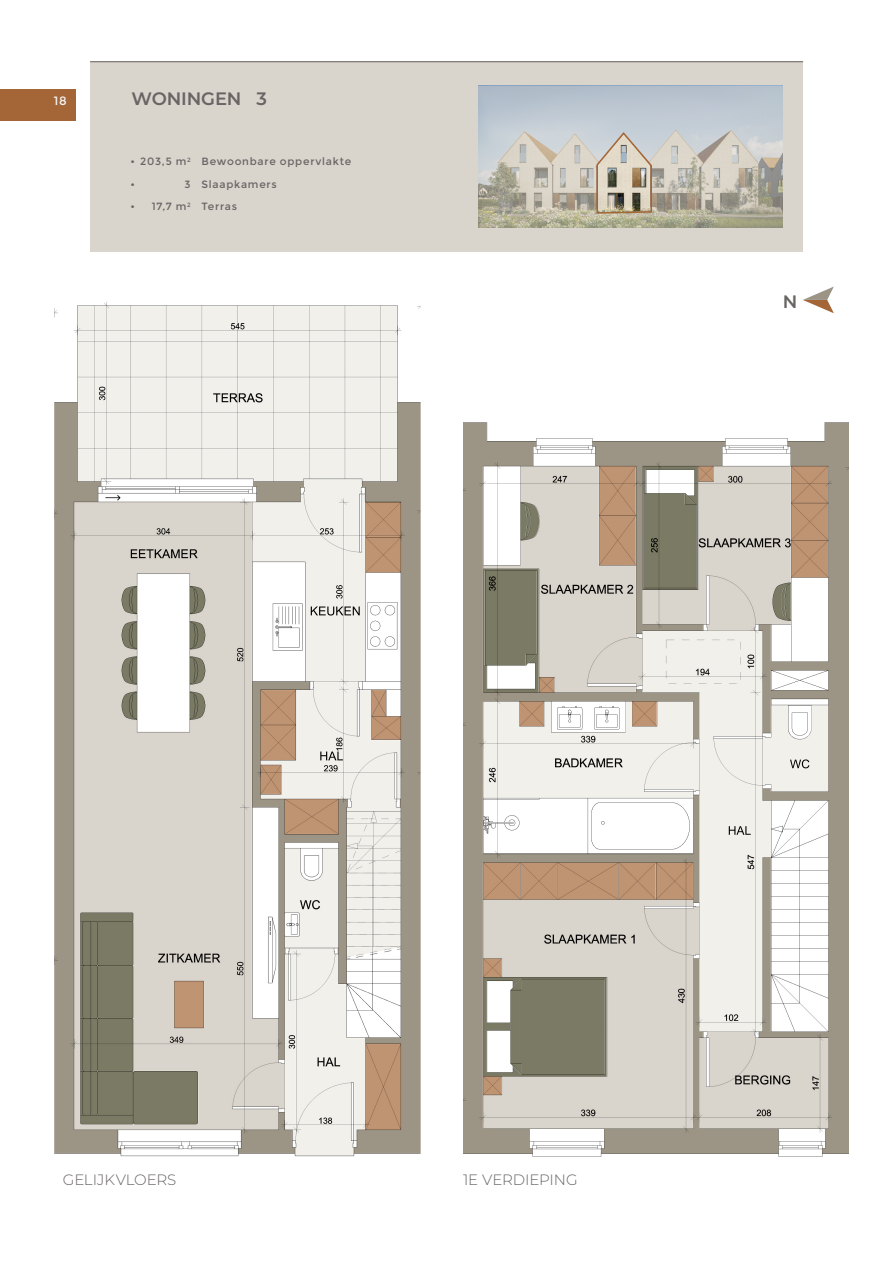
<style>
.page{position:relative;width:893px;height:1263px;background:#fff}
.page>*{position:absolute;margin:0;border:0;box-sizing:border-box;transform-origin:0 0}
._40_50___Left{font:600 18px "Montserrat";letter-spacing:-.01em;color:#696565}
._40_50___Left-2{font:300 15px "Montserrat";letter-spacing:-.01em;color:#696565}
._8_15_-_Center{font:12px "Montserrat";color:#f5f5f6}
._8_15___Left{font:10.5px "Montserrat";letter-spacing:.07em;color:#696565}
</style>
<div class="page">
<div style="left:90px;top:61px;width:713px;height:191px;background:#d9d4cc"></div>
<hr style="left:90px;top:61px;width:713px;height:1px;background:#696565">
<svg style="left:478px;top:86px;width:305px;height:142px"></svg>
<div style="left:0;top:90px;width:76px;height:31px;background:#a46637"></div>
<svg style="left:596px;top:131px;width:57px;height:83px"></svg>
<svg style="left:803px;top:287px;width:31px;height:26px"></svg>
<img style="left:54px;top:301px;width:367px;height:856px">
<img style="left:463px;top:422px;width:385px;height:735px">
<p class="_8_15_-_Center" style="left:54px;top:94px;width:15px">18</p>
<p class="_40_50___Left" style="left:132px;top:87px;width:137px">WONINGEN 3</p>
<p class="_8_15___Left" style="left:140px;top:155px;width:52px">203,5 m<sup>2</sup></p>
<p class="_8_15___Left" style="left:185px;top:178px;width:8px">3</p>
<p class="_8_15___Left" style="left:152px;top:200px;width:40px">17,7 m<sup>2</sup></p>
<p class="_8_15___Left" style="left:131px;top:155px;width:6px">•</p>
<p class="_8_15___Left" style="left:202px;top:155px;width:151px">Bewoonbare oppervlakte</p>
<p class="_8_15___Left" style="left:131px;top:178px;width:6px">•</p>
<p class="_8_15___Left" style="left:202px;top:178px;width:77px">Slaapkamers</p>
<p class="_8_15___Left" style="left:131px;top:200px;width:6px">•</p>
<p class="_8_15___Left" style="left:202px;top:200px;width:37px">Terras</p>
<p class="_40_50___Left" style="left:783px;top:289px;width:16px">N</p>
<p class="_40_50___Left-2" style="left:63px;top:1170px;width:115px">GELIJKVLOERS</p>
<p class="_40_50___Left-2" style="left:463px;top:1170px;width:116px">1E VERDIEPING</p>
</div>
